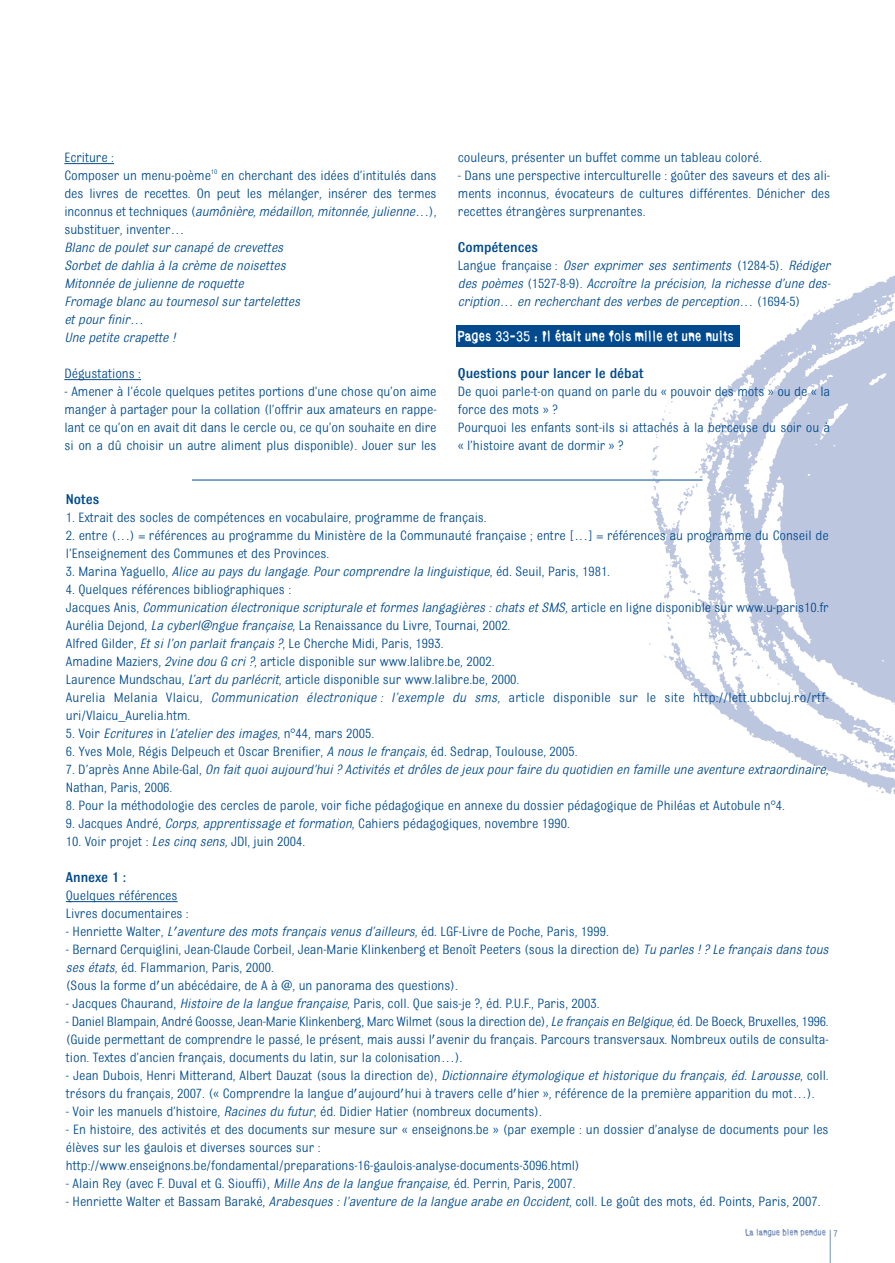
<style>
.page{position:relative;width:895px;height:1263px;background:#fff}
.page>*{position:absolute;margin:0;border:0;box-sizing:border-box;transform-origin:0 0}
.t1{font:500 15px "Bulldog";color:#004a8d}
.t2{font:14.25px/18px "Bulldog";letter-spacing:-.005em;color:#004a8d}
.t3{font:italic 14.25px/18px "Bulldog";letter-spacing:-.005em;color:#004a8d}
.t4{font:14.25px "Bull Inked";color:#fff}
.t5{font:9px "Bull Inked";color:#758cbc}
.s1{font-style:italic}
.s2{font-style:normal}
</style>
<div class="page">
<div style="left:456px;top:325px;width:283px;height:22px;background:#004a8d"></div>
<img style="left:596px;top:276px;width:298px;height:518px">
<hr style="left:829px;top:1230px;width:1px;height:33px;background:#758cbc">
<hr style="left:64px;top:163px;width:50px;height:1px;background:#004a8d">
<hr style="left:64px;top:379px;width:77px;height:1px;background:#004a8d">
<hr style="left:66px;top:901px;width:111px;height:1px;background:#004a8d">
<hr style="left:192px;top:480px;width:510px;height:1px;background:#004a8d">
<p class="t2" style="left:64px;top:150px;width:374px">Ecriture :<br>Composer un menu-poème<sup>10</sup> en cherchant des idées d’intitulés dans des livres de recettes. On peut les mélanger, insérer des termes i n c o n n u s et t e c h n i q u e s ( <span class="s1">aumônière,médaillon,mitonnée,julienne</span>… ) , substituer, inventer…</p>
<p class="t3" style="left:64px;top:240px;width:240px">Blanc de poulet sur canapé de crevettes<br>Sorbet de dahlia à la crème de noisettes<br>Mitonnée de julienne de roquette<br>Fromage blanc au tournesol sur tartelettes et pour finir…<br>Une petite crapette !</p>
<p class="t2" style="left:64px;top:366px;width:78px">Dégustations :</p>
<p class="t2" style="left:64px;top:384px;width:374px;text-align:justify">- Amener à l’école quelques petites portions d’une chose qu’on aime manger à partager pour la collation (l’offrir aux amateurs en rappe&shy;lant ce qu’on en avait dit dans le cercle ou, ce qu’on souhaite en dire si on a dû choisir un autre aliment plus disponible). Jouer sur les</p>
<p class="t2" style="left:458px;top:150px;width:305px">couleurs, présenter un buffet comme un tableau coloré.</p>
<p class="t2" style="left:458px;top:168px;width:374px;text-align:justify">- Dans une perspective interculturelle : goûter des saveurs et des ali&shy;ments inconnus, évocateurs de cultures différentes. Dénicher des recettes étrangères surprenantes.</p>
<p class="t1" style="left:458px;top:242px;width:82px">Compétences</p>
<p class="t3" style="left:458px;top:258px;width:376px;text-align:justify"><span class="s2">L a n g u e fr a n ç a i s e :</span> Oser exprimer ses sentiments <span class="s2">( 1 2 8 4 - 5 ) .</span> Rédiger des poèmes <span class="s2">( 1 5 2 7 - 8 - 9 ) .</span> Accroître la précision, la richesse d’une des&shy;cription… en recherchant des verbes de perception… <span class="s2">( 1 6 9 4 - 5 )</span></p>
<p class="t4" style="left:458px;top:331px;width:277px">Pages 33-35 : Il était une fois mille et une nuits</p>
<p class="t1" style="left:458px;top:368px;width:187px">Questions pour lancer le débat</p>
<p class="t2" style="left:458px;top:384px;width:374px">De quoi parle-t-on quand on parle du « pouvoir des mots » ou de « la force des mots » ?<br>Pourquoi les enfants sont-ils si attachés à la berceuse du soir ou à « l’histoire avant de dormir » ?</p>
<p class="t1" style="left:66px;top:494px;width:35px">Notes</p>
<p class="t2" style="left:66px;top:510px;width:422px">1. Extrait des socles de compétences en vocabulaire, programme de français.</p>
<p class="t2" style="left:66px;top:528px;width:764px">2. entre (…) = références au programme du Ministère de la Communauté française ; entre […] = références au programme du Conseil de l’Enseignement des Communes et des Provinces.<br>3 . M a r i n a Ya g u e l l o , <span class="s1">Alice au pays du langage</span>. <span class="s1">Pour comprendre la linguistique</span>, é d . S e u i l , P a r i s , 1 9 8 1 .</p>
<p class="t2" style="left:66px;top:582px;width:764px">4. Quelques références bibliographiques :<br>J a c q u e s A n i s , <span class="s1">Communication électronique scripturale et formes langagières : chats et SMS</span>, a rt i c l e e n l i g n e d i s p o n i b l e s u r www . u - p a r i s 1 0 . fr Aurélia Dejond, <span class="s1">La cyberl@ngue française</span>, La Renaissance du Livre, Tournai, 2002.<br>Alfred Gilder, <span class="s1">Et si l’on parlait français?</span>, Le Cherche Midi, Paris, 1993.<br>Amadine Maziers, <span class="s1">2vine dou G cri ?</span>, article disponible sur www.lalibre.be, 2002.<br>Laurence Mundschau, <span class="s1">L’art du parlécrit</span>, article disponible sur www.lalibre.be, 2000.<br>Aurelia Melania Vlaicu, <span class="s1">Communication électronique: l’exemple du sms</span>, article disponible sur le site http://lett.ubbcluj.ro/rtf&shy;uri/Vlaicu_Aurelia.htm.<br>5 . Vo i r <span class="s1">Ecritures</span> i n <span class="s1">L’atelier des images</span>, n ° 4 4 , m a r s 2 0 0 5 .</p>
<p class="t3" style="left:66px;top:744px;width:764px"><span class="s2">6. Yves Mole, Régis Delpeuch et Oscar Brenifier,</span> A nous le français<span class="s2">, éd. Sedrap, Toulouse, 2005.<br>7 . D ’ a p r è s A n n e A b i l e - G a l ,</span> On fait quoi aujourd’hui ? Activités et drôles de jeux pour faire du quotidien en famille une aventure extraordinaire<span class="s2">,<br>Nathan, Paris, 2006.</span></p>
<p class="t2" style="left:66px;top:798px;width:720px">8. Pour la méthodologie des cercles de parole, voir fiche pédagogique en annexe du dossier pédagogique de Philéas et Autobule n°4.</p>
<p class="t2" style="left:66px;top:816px;width:505px">9. Jacques André, <span class="s1">Corps, apprentissage et formation</span>, Cahiers pédagogiques, novembre 1990.</p>
<p class="t2" style="left:66px;top:834px;width:241px">10. Voir projet : <span class="s1">Les cinq sens</span>, JDI, juin 2004.</p>
<p class="t1" style="left:66px;top:872px;width:62px">Annexe 1 :</p>
<p class="t2" style="left:66px;top:888px;width:124px">Quelques références<br>Livres documentaires :</p>
<p class="t2" style="left:66px;top:924px;width:544px">- Henriette Walter, <span class="s1">L'aventure des mots français venus d’ailleurs</span>, éd. LGF-Livre de Poche, Paris, 1999.</p>
<p class="t2" style="left:66px;top:942px;width:766px">- Bernard Cerquiglini, Jean-Claude Corbeil, Jean-Marie Klinkenberg et Benoît Peeters (sous la direction de) <span class="s1">Tu parles !?Le français dans tous ses états</span>, éd. Flammarion, Paris, 2000.<br>(Sous la forme d'un abécédaire, de A à @, un panorama des questions).</p>
<p class="t2" style="left:66px;top:996px;width:535px">- Jacques Chaurand, <span class="s1">Histoire de la langue française</span>, Paris, coll. Que sais-je ?, éd. P.U.F., Paris, 2003.</p>
<p class="t2" style="left:66px;top:1014px;width:764px;text-align:justify">- Daniel Blampain, André Goosse, Jean-Marie Klinkenberg, Marc Wilmet (sous la direction de), <span class="s1">Le français en Belgique</span>, éd. De Boeck, Bruxelles, 1996. (Guide permettant de comprendre le passé, le présent, mais aussi l'avenir du français. Parcours transversaux. Nombreux outils de consulta&shy;tion. Textes d’ancien français, documents du latin, sur la colonisation…).</p>
<p class="t2" style="left:66px;top:1068px;width:764px">- Jean Dubois, Henri Mitterand, Albert Dauzat (sous la direction de), <span class="s1">Dictionnaire étymologique et historique du français, éd. Larousse</span>, coll. trésors du français, 2007. (« Comprendre la langue d'aujourd'hui à travers celle d'hier », référence de la première apparition du mot…).</p>
<p class="t2" style="left:66px;top:1104px;width:477px">- Voir les manuels d’histoire, <span class="s1">Racines du futur</span>, éd. Didier Hatier (nombreux documents).</p>
<p class="t2" style="left:66px;top:1122px;width:764px">- En histoire, des activités et des documents sur mesure sur « enseignons.be » (par exemple : un dossier d’analyse de documents pour les élèves sur les gaulois et diverses sources sur : http://www.enseignons.be/fondamental/preparations-16-gaulois-analyse-documents-3096.html)</p>
<p class="t2" style="left:66px;top:1176px;width:511px">- Alain Rey (avec F. Duval et G. Siouffi), <span class="s1">Mille Ans de la langue française</span>, éd. Perrin, Paris, 2007.</p>
<p class="t2" style="left:66px;top:1194px;width:756px">- Henriette Walter et Bassam Baraké, <span class="s1">Arabesques : l’aventure de la langue arabe en Occident</span>, coll. Le goût des mots, éd. Points, Paris, 2007.</p>
<p class="t5" style="left:745px;top:1229px;width:93px">La langue bien pendue 7</p>
</div>
